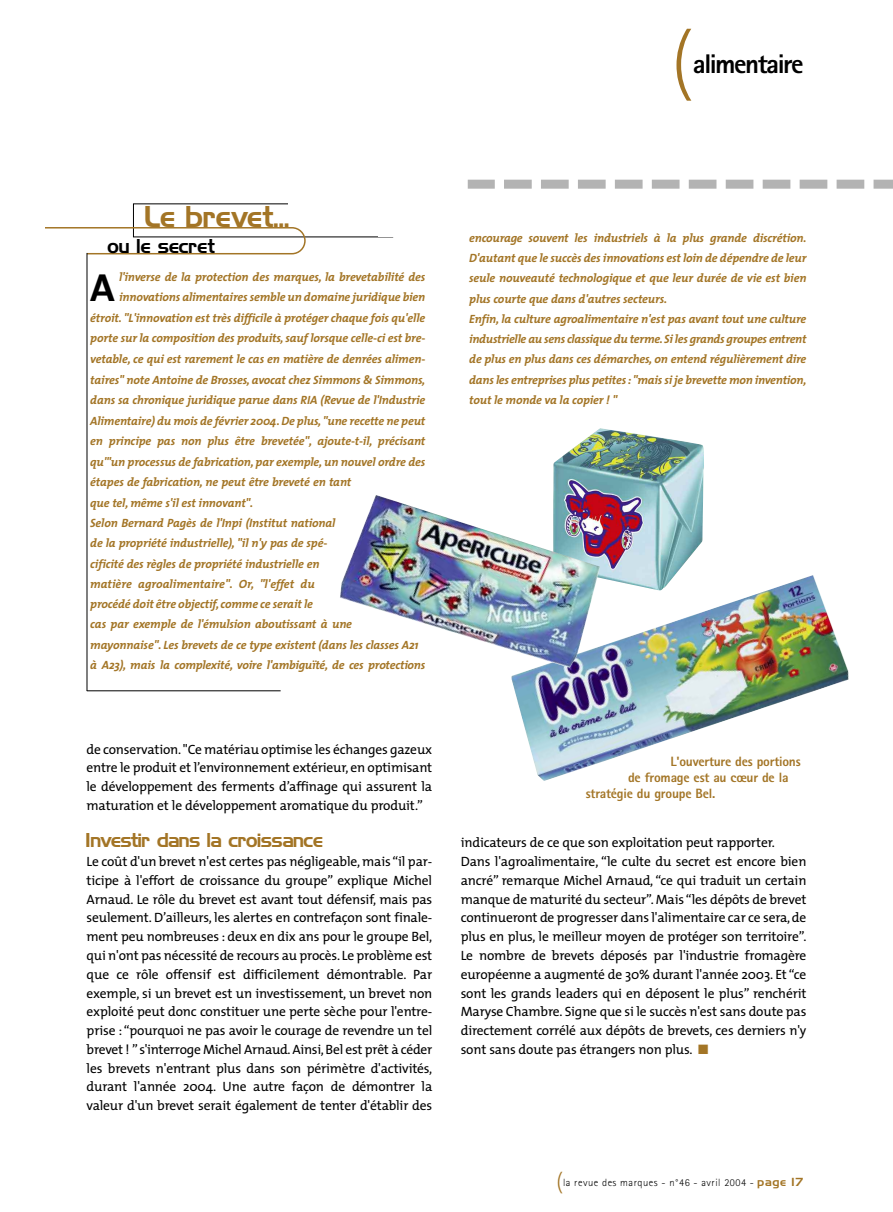
<style>
.page{position:relative;width:893px;height:1212px;background:#fff}
.page>*{position:absolute;margin:0;border:0;box-sizing:border-box;transform-origin:0 0}
.t1{font:300 75px "The Mix";color:#a37526}
.t2{font:700 39.3px "The Mix";color:#000}
.t3{font:800 27px "Rotis Sans Serif";letter-spacing:-.055em;color:#000}
.t4{font:27px "Hancock Park Laser";color:#a37526}
.t5{font:18px "Hancock Park Laser";letter-spacing:-.015em;color:#a37526}
.t6{font:18px "Hancock Park Laser";color:#000}
.t7{font:13.5px/18.8px "The Mix";letter-spacing:-.01em;color:#000;text-align:justify}
.t8{font:800 13.5px "Rotis Sans Serif";letter-spacing:-.015em;color:#a37526}
.t9{font:italic 700 12px/20.2px "The Mix";letter-spacing:-.01em;color:#a37526}
.t10{font:300 10.5px "Rotis Sans Serif";letter-spacing:.05em;color:#000}
.s1{color:#a37526}
.s2{font-family:"The Mix";font-size:22.5px;color:#a37526}
.s3{font-family:"Hancock Park Laser";font-weight:400;color:#a37526}
</style>
<div class="page">
<svg style="left:504px;top:180px;width:389px;height:9px"></svg>
<div style="left:468px;top:180px;width:27px;height:9px;background:#b3b3b3"></div>
<svg style="left:45px;top:227px;width:261px;height:27px"></svg>
<div style="left:0;top:241px;width:87px;height:37px;background:#fff"></div>
<hr style="left:87px;top:690px;width:194px;height:1px;background:#000">
<hr style="left:87px;top:253px;width:1px;height:438px;background:#000">
<img style="left:553px;top:428px;width:151px;height:146px">
<img style="left:511px;top:575px;width:338px;height:206px">
<img style="left:340px;top:495px;width:260px;height:173px">
<h1 class="t1" style="left:670px;top:36px;width:24px">(</h1>
<h3 class="t3" style="left:693px;top:54px;width:112px">alimentaire</h3>
<h3 class="t4" style="left:145px;top:202px;width:146px">Le brevet…</h3>
<h3 class="t6" style="left:108px;top:236px;width:109px">ou le secret</h3>
<h2 class="t2" style="left:90px;top:275px;width:26px">A</h2>
<p class="t9" style="left:119px;top:268px;width:308px">l'inverse de la protection des marques, la brevetabilité des</p>
<p class="t9" style="left:119px;top:289px;width:308px">innovations alimentaires semble un domaine juridique bien</p>
<p class="t9" style="left:90px;top:309px;width:337px">étroit. "L'innovation est très difficile à protéger chaque fois qu'elle</p>
<p class="t9" style="left:90px;top:330px;width:337px">porte sur la composition des produits, sauf lorsque celle-ci est bre-</p>
<p class="t9" style="left:90px;top:350px;width:337px">vetable, ce qui est rarement le cas en matière de denrées alimen-</p>
<p class="t9" style="left:90px;top:371px;width:337px">taires" note Antoine de Brosses, avocat chez Simmons &amp; Simmons,</p>
<p class="t9" style="left:90px;top:391px;width:337px">dans sa chronique juridique parue dans RIA (Revue de l'Industrie</p>
<p class="t9" style="left:90px;top:412px;width:337px">Alimentaire) du mois de février 2004.De plus, "une recette ne peut</p>
<p class="t9" style="left:90px;top:432px;width:337px">en principe pas non plus être brevetée", ajoute-t-il, précisant</p>
<p class="t9" style="left:90px;top:453px;width:337px">qu'"un processus de fabrication, par exemple, un nouvel ordre des</p>
<p class="t9" style="left:90px;top:473px;width:263px">étapes de fabrication, ne peut être breveté en tant</p>
<p class="t9" style="left:90px;top:494px;width:165px">que tel, même s'il est innovant".</p>
<p class="t9" style="left:90px;top:514px;width:247px">Selon Bernard Pagès de l'Inpi (Institut national</p>
<p class="t9" style="left:90px;top:535px;width:239px">de la propriété industrielle), "il n'y pas de spé-</p>
<p class="t9" style="left:90px;top:555px;width:231px">cificité des règles de propriété industrielle en</p>
<p class="t9" style="left:90px;top:575px;width:226px">matière agroalimentaire". Or, "l'effet du</p>
<p class="t9" style="left:90px;top:595px;width:224px">procédé doit être objectif, comme ce serait le</p>
<p class="t9" style="left:90px;top:616px;width:263px">cas par exemple de l'émulsion aboutissant à une</p>
<p class="t9" style="left:90px;top:636px;width:330px">mayonnaise". Les brevets de ce type existent (dans les classes A21</p>
<p class="t9" style="left:90px;top:656px;width:337px">à A23), mais la complexité, voire l'ambiguïté, de ces protections</p>
<p class="t7" style="left:87px;top:741px;width:347px">de conservation."Ce matériau optimise les échanges gazeux entre le produit et l’environnement extérieur, en optimisant le développement des ferments d’affinage qui assurent la maturation et le développement aromatique du produit.”</p>
<h3 class="t5" style="left:87px;top:831px;width:238px">Investir dans la croissance</h3>
<p class="t7" style="left:87px;top:854px;width:347px">Le coût d'un brevet n'est certes pas négligeable,mais “il par&shy;ticipe à l'effort de croissance du groupe” explique Michel Arnaud. Le rôle du brevet est avant tout défensif, mais pas seulement. D’ailleurs, les alertes en contrefaçon sont finale&shy;ment peu nombreuses : deux en dix ans pour le groupe Bel, qui n'ont pas nécessité de recours au procès. Le problème est que ce rôle offensif est difficilement démontrable. Par exemple, si un brevet est un investissement, un brevet non exploité peut donc constituer une perte sèche pour l'entre&shy;prise : “pourquoi ne pas avoir le courage de revendre un tel brevet ! ”s'interroge Michel Arnaud.Ainsi,Bel est prêt à céder les brevets n'entrant plus dans son périmètre d'activités, durant l'année 2004. Une autre façon de démontrer la valeur d'un brevet serait également de tenter d'établir des</p>
<p class="t9" style="left:469px;top:229px;width:339px">encourage souvent les industriels à la plus grande discrétion.<br>D'autant que le succès des innovations est loin de dépendre de leur seule nouveauté technologique et que leur durée de vie est bien plus courte que dans d'autres secteurs.<br>Enfin, la culture agroalimentaire n'est pas avant tout une culture industrielle au sens classique du terme.Si les grands groupes entrent de plus en plus dans ces démarches, on entend régulièrement dire dans les entreprises plus petites : "mais si je brevette mon invention, tout le monde va la copier ! "</p>
<p class="t8" style="left:670px;top:757px;width:132px">L'ouverture des portions</p>
<p class="t8" style="left:628px;top:773px;width:162px">de fromage est au cœur de la</p>
<p class="t8" style="left:586px;top:789px;width:131px">stratégie du groupe Bel.</p>
<p class="t7" style="left:461px;top:835px;width:347px;text-align:left">indicateurs de ce que son exploitation peut rapporter.<br>Dans l'agroalimentaire, “le culte du secret est encore bien ancré” remarque Michel Arnaud, “ce qui traduit un certain manque de maturité du secteur”. Mais “les dépôts de brevet continueront de progresser dans l'alimentaire car ce sera,de plus en plus, le meilleur moyen de protéger son territoire”.<br>Le nombre de brevets déposés par l'industrie fromagère européenne a augmenté de 30% durant l'année 2003. Et “ce sont les grands leaders qui en déposent le plus” renchérit Maryse Chambre. Signe que si le succès n'est sans doute pas directement corrélé aux dépôts de brevets, ces derniers n'y sont sans doute pas étrangers non plus. <span class="s1">■</span></p>
<p class="t10" style="left:556px;top:1179px;width:249px"><span class="s2">(</span>la revue des marques - n°46 - avril 2004 - <span class="s3">page 17</span></p>
</div>
